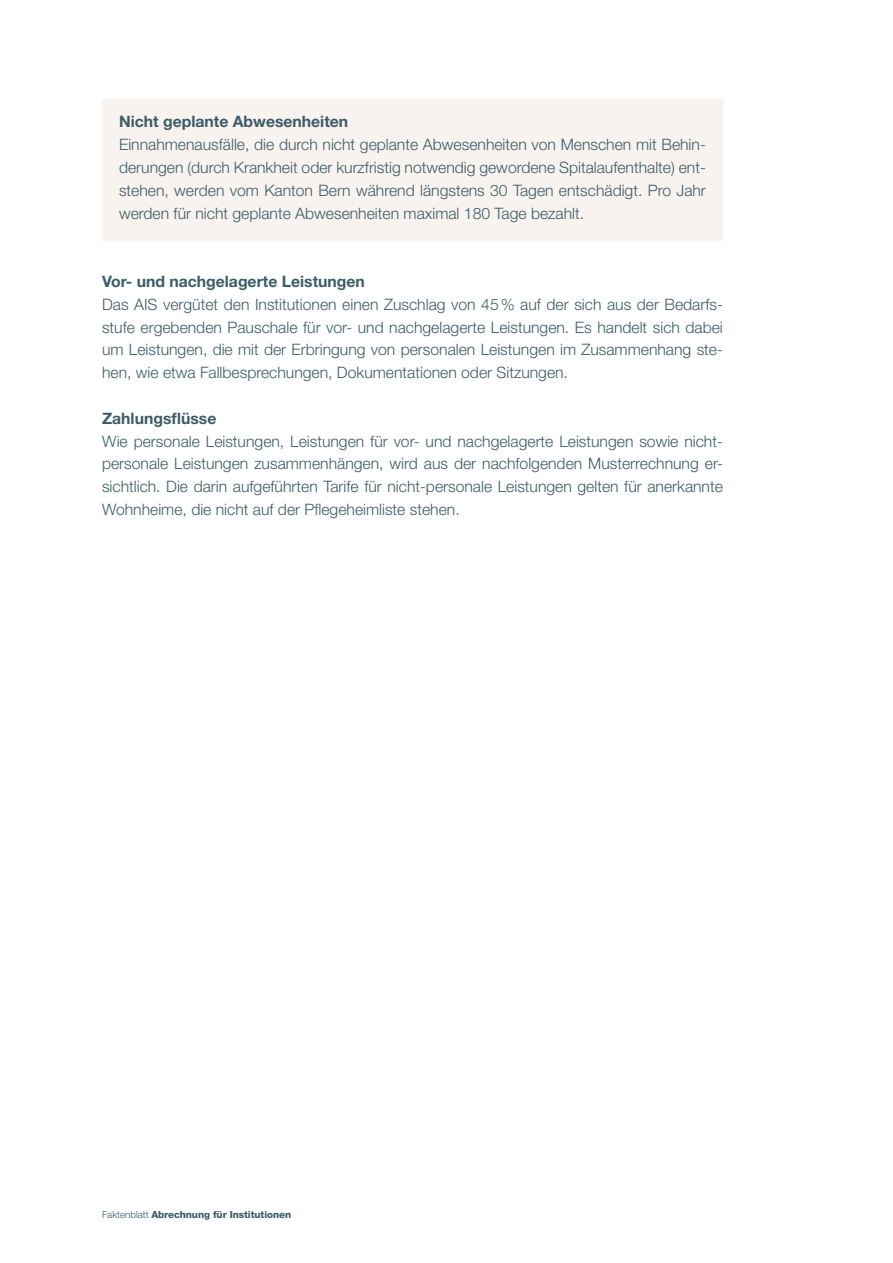
<style>
.page{position:relative;width:893px;height:1263px;background:#fff}
.page>*{position:absolute;margin:0;border:0;box-sizing:border-box;transform-origin:0 0}
.Lauftext{font:300 15.75px/22.8px "Helvetica Neue LT Std";color:#3c5c68;text-align:justify}
.Lauftext__shading{font:300 15.75px/22.8px "Helvetica Neue LT Std";color:#3c5c68;text-align:justify}
.H3_Titel{font:700 15.75px "Helvetica Neue LT Std";color:#3c5c68}
.H4_Titel__Shading{font:700 15.75px "Helvetica Neue LT Std";color:#3c5c68}
.t1{font:800 9.75px "Helvetica Neue LT Std";letter-spacing:-.005em;color:#3c5c68}
.s1{font-weight:300}
</style>
<div class="page">
<div style="left:102px;top:99px;width:621px;height:50px;background:#f9f3ef"></div>
<div style="left:102px;top:122px;width:621px;height:118px;background:#f9f3ef"></div>
<h4 class="H4_Titel__Shading" style="left:119px;top:112px;width:231px">Nicht geplante Abwesenheiten</h4>
<p class="Lauftext__shading" style="left:119px;top:133px;width:588px">Einnahmenausfälle, die durch nicht geplante Abwesenheiten von Menschen mit Behin&shy;derungen (durch Krankheit oder kurzfristig notwendig gewordene Spitalaufenthalte) ent&shy;stehen, werden vom Kanton Bern während längstens 30 Tagen entschädigt. Pro Jahr werden für nicht geplante Abwesenheiten maximal 180 Tage bezahlt.</p>
<h3 class="H3_Titel" style="left:102px;top:272px;width:264px">Vor- und nachgelagerte Leistungen</h3>
<p class="Lauftext" style="left:102px;top:292px;width:622px">Das AIS vergütet den Institutionen einen Zuschlag von 45% auf der sich aus der Bedarfs&shy;stufe ergebenden Pauschale für vor- und nachgelagerte Leistungen. Es handelt sich dabei um Leistungen, die mit der Erbringung von personalen Leistungen im Zusammenhang ste&shy;hen, wie etwa Fallbesprechungen, Dokumentationen oder Sitzungen.</p>
<h3 class="H3_Titel" style="left:102px;top:408px;width:116px">Zahlungsflüsse</h3>
<p class="Lauftext" style="left:102px;top:429px;width:622px">Wie personale Leistungen, Leistungen für vor- und nachgelagerte Leistungen sowie nicht&shy;personale Leistungen zusammenhängen, wird aus der nachfolgenden Musterrechnung er&shy;sichtlich. Die darin aufgeführten Tarife für nicht-personale Leistungen gelten für anerkannte Wohnheime, die nicht auf der Pflegeheimliste stehen.</p>
<p class="t1" style="left:102px;top:1208px;width:191px"><span class="s1">Faktenblatt</span> Abrechnung für Institutionen</p>
</div>
